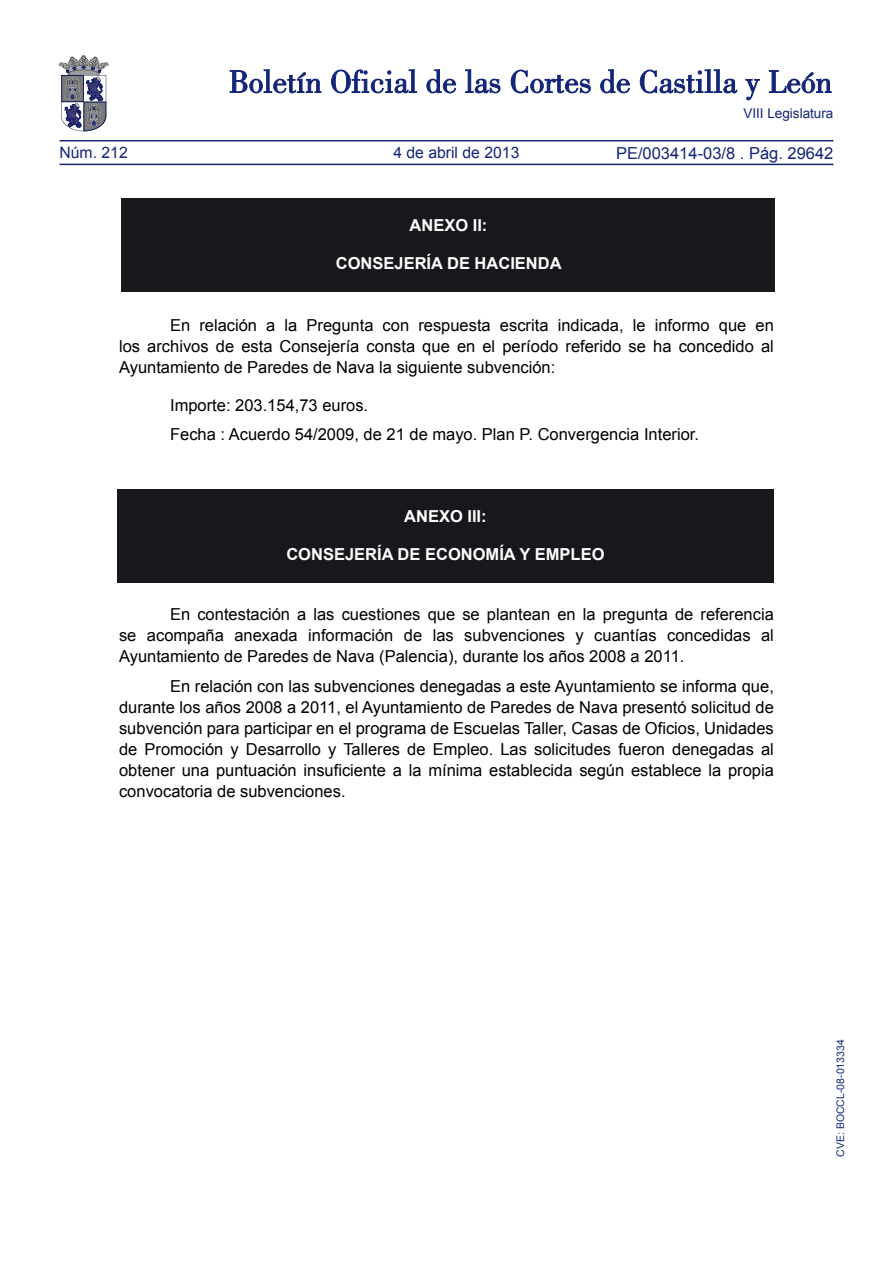
<style>
.page{position:relative;width:893px;height:1263px;background:#fff}
.page>*{position:absolute;margin:0;border:0;box-sizing:border-box;transform-origin:0 0}
.TEXTO_NORMAL{font:16.5px/21px "Arial";color:#000;text-align:justify}
.TEXTO_NORMAL-2{font:700 16.5px "Arial";color:#fff}
.t1{font:16.5px "Arial";color:#132577}
.t2{font:15.75px "Arial";color:#132577}
.t3{font:13.5px "Arial";color:#132577}
.TEXTO_NORMAL-3{font:10.5px "Arial";color:#132577}
</style>
<div class="page">
<hr style="left:60px;top:164px;width:773px;height:1px;background:#132577">
<hr style="left:60px;top:140px;width:773px;height:1px;background:#132577">
<svg style="left:230px;top:69px;width:91px;height:24px"></svg>
<svg style="left:331px;top:69px;width:86px;height:24px"></svg>
<svg style="left:426px;top:69px;width:30px;height:24px"></svg>
<svg style="left:465px;top:69px;width:35px;height:24px"></svg>
<svg style="left:511px;top:70px;width:80px;height:23px"></svg>
<svg style="left:600px;top:69px;width:30px;height:24px"></svg>
<svg style="left:640px;top:69px;width:97px;height:24px"></svg>
<svg style="left:745px;top:79px;width:15px;height:21px"></svg>
<svg style="left:769px;top:70px;width:62px;height:23px"></svg>
<svg style="left:59px;top:55px;width:49px;height:76px"></svg>
<div style="left:122px;top:198px;width:653px;height:94px;background:#1a171c"></div>
<div style="left:117px;top:489px;width:657px;height:94px;background:#1a171c"></div>
<p class="t2" style="left:60px;top:142px;width:70px">Núm. 212</p>
<p class="t2" style="left:393px;top:142px;width:128px">4 de abril de 2013</p>
<p class="TEXTO_NORMAL-2" style="left:409px;top:215px;width:79px">ANEXO II:</p>
<p class="TEXTO_NORMAL-2" style="left:336px;top:253px;width:227px">CONSEJERÍA DE HACIENDA</p>
<p class="t3" style="left:743px;top:105px;width:92px">VIII Legislatura</p>
<p class="t1" style="left:616px;top:142px;width:219px">PE/003414-03/8 . Pág. 29642</p>
<p class="TEXTO_NORMAL" style="left:119px;top:315px;width:656px;text-indent:51px">En relación a la Pregunta con respuesta escrita indicada, le informo que en los archivos de esta Consejería consta que en el período referido se ha concedido al Ayuntamiento de Paredes de Nava la siguiente subvención:</p>
<p class="TEXTO_NORMAL" style="left:170px;top:395px;width:200px">Importe: 203.154,73 euros.</p>
<p class="TEXTO_NORMAL" style="left:170px;top:424px;width:530px">Fecha : Acuerdo 54/2009, de 21 de mayo. Plan P. Convergencia Interior.</p>
<p class="TEXTO_NORMAL-2" style="left:404px;top:506px;width:84px">ANEXO III:</p>
<p class="TEXTO_NORMAL-2" style="left:286px;top:544px;width:320px">CONSEJERÍA DE ECONOMÍA Y EMPLEO</p>
<p class="TEXTO_NORMAL" style="left:119px;top:604px;width:656px;text-indent:51px">En contestación a las cuestiones que se plantean en la pregunta de referencia se acompaña anexada información de las subvenciones y cuantías concedidas al Ayuntamiento de Paredes de Nava (Palencia), durante los años 2008 a 2011.</p>
<p class="TEXTO_NORMAL" style="left:119px;top:675px;width:656px;text-indent:51px">En relación con las subvenciones denegadas a este Ayuntamiento se informa que, durante los años 2008 a 2011, el Ayuntamiento de Paredes de Nava presentó solicitud de subvención para participar en el programa de Escuelas Taller, Casas de Oficios, Unidades de Promoción y Desarrollo y Talleres de Empleo. Las solicitudes fueron denegadas al obtener una puntuación insuficiente a la mínima establecida según establece la propia convocatoria de subvenciones.</p>
<p class="TEXTO_NORMAL-3" style="left:834px;top:1157px;width:119px;rotate:-90deg">CVE: BOCCL-08-013334</p>
</div>
